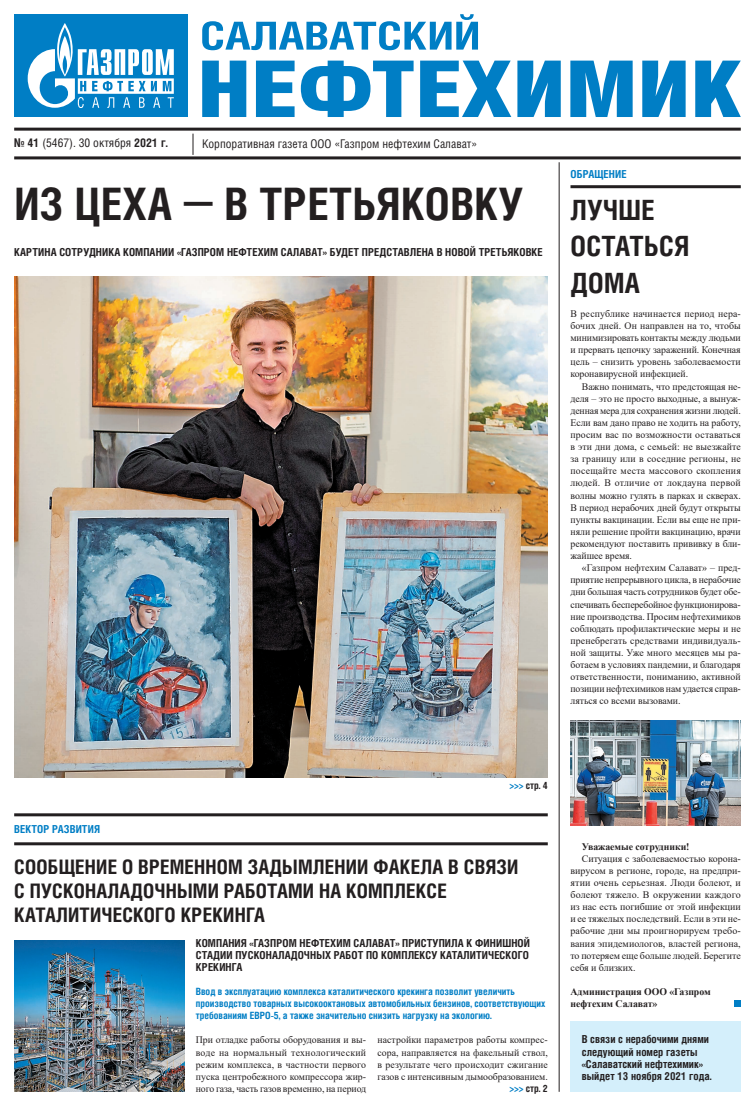
<style>
.page{position:relative;width:755px;height:1106px;background:#fff}
.page>*{position:absolute;margin:0;border:0;box-sizing:border-box;transform-origin:0 0}
.t1{font:700 44.8px "Helios Cond";letter-spacing:.01em;color:#231f20}
.t2{font:700 27.9px/36.3px "Helios Cond";letter-spacing:.01em;color:#231f20}
.t3{font:700 20px/24.2px "Helios Cond";letter-spacing:.01em;color:#231f20}
.t4{font:12px "Helios Cond";color:#231f20}
.t5{font:700 11px/12.1px "Helios Cond";letter-spacing:.01em;color:#231f20}
.t6{font:700 11px "Helios Cond";letter-spacing:.01em;color:#007ec5}
.t7{font:10px/12.1px "Times New Roman";letter-spacing:-.005em;color:#231f20;text-align:justify}
.t8{font:700 10px/12.1px "Helios Cond";color:#007ec5}
.t9{font:700 10px/12.1px "Times New Roman";letter-spacing:-.005em;color:#231f20}
.t10{font:700 10px "Helios Cond";color:#231f20}
.s1{font-weight:700}
.s2{color:#007ec5}
</style>
<div class="page">
<div style="left:570px;top:1021px;width:170px;height:70px;background:#d4effb"></div>
<hr style="left:14px;top:128px;width:726px;height:3px;background:#231f20">
<svg style="left:193px;top:134px;width:1px;height:21px"></svg>
<div style="left:14px;top:14px;width:173px;height:103px;background:#007ec5"></div>
<svg style="left:28px;top:23px;width:146px;height:85px"></svg>
<svg style="left:202px;top:14px;width:275px;height:36px"></svg>
<svg style="left:202px;top:61px;width:44px;height:56px"></svg>
<svg style="left:256px;top:61px;width:38px;height:56px"></svg>
<svg style="left:300px;top:61px;width:113px;height:56px"></svg>
<svg style="left:420px;top:61px;width:91px;height:56px"></svg>
<svg style="left:517px;top:61px;width:43px;height:56px;background:#2892ce"></svg>
<svg style="left:570px;top:61px;width:62px;height:56px"></svg>
<svg style="left:642px;top:61px;width:43px;height:56px;background:#2791cd"></svg>
<svg style="left:695px;top:61px;width:45px;height:56px"></svg>
<hr style="left:14px;top:156px;width:726px;height:3px;background:#231f20">
<img style="left:14px;top:276px;width:533px;height:501px">
<hr style="left:14px;top:813px;width:533px;height:3px;background:#231f20">
<hr style="left:14px;top:842px;width:533px;height:3px;background:#231f20">
<hr style="left:570px;top:185px;width:170px;height:3px;background:#231f20">
<img style="left:14px;top:940px;width:170px;height:151px">
<img style="left:570px;top:720px;width:170px;height:105px">
<hr style="left:558px;top:162px;width:1px;height:929px;background:#231f20">
<div style="left:733px;top:1000px;width:7px;height:7px;background:#007ec5"></div>
<p class="t4" style="left:14px;top:136px;width:155px"><span class="s1">№ 41</span> (5467). 30 октября <span class="s1">2021 г.</span></p>
<p class="t4" style="left:202px;top:136px;width:276px">Корпоративная газета ООО «Газпром нефтехим Салават»</p>
<h1 class="t1" style="left:14px;top:173px;width:510px">ИЗ ЦЕХА — В ТРЕТЬЯКОВКУ</h1>
<p class="t5" style="left:14px;top:246px;width:529px">КАРТИНА СОТРУДНИКА КОМПАНИИ «ГАЗПРОМ НЕФТЕХИМ САЛАВАТ» БУДЕТ ПРЕДСТАВЛЕНА В НОВОЙ ТРЕТЬЯКОВКЕ</p>
<p class="t6" style="left:570px;top:167px;width:57px">ОБРАЩЕНИЕ</p>
<h2 class="t2" style="left:570px;top:192px;width:120px">ЛУЧШЕ<br>ОСТАТЬСЯ<br>ДОМА</h2>
<p class="t7" style="left:570px;top:307px;width:172px">В республике начинается период нера&shy;бочих дней. Он направлен на то, чтобы минимизировать контакты между людьми и прервать цепочку заражений. Конечная цель – снизить уровень заболеваемости коронавирусной инфекцией.</p>
<p class="t7" style="left:570px;top:380px;width:172px;text-indent:11px">Важно понимать, что предстоящая не&shy;деля – это не просто выходные, а вынуж&shy;денная мера для сохранения жизни людей.<br>Если вам дано право не ходить на работу, просим вас по возможности оставаться в эти дни дома, с семьей: не выезжайте за границу или в соседние регионы, не посещайте места массового скопления людей. В отличие от локдауна первой волны можно гулять в парках и скверах.<br>В период нерабочих дней будут открыты пункты вакцинации. Если вы еще не при&shy;няли решение пройти вакцинацию, врачи рекомендуют поставить прививку в бли&shy;жайшее время.</p>
<p class="t7" style="left:570px;top:561px;width:172px;text-indent:11px">«Газпром нефтехим Салават» – пред&shy;приятие непрерывного цикла, в нерабочие дни большая часть сотрудников будет обе&shy;спечивать бесперебойное функционирова&shy;ние производства. Просим нефтехимиков соблюдать профилактические меры и не пренебрегать средствами индивидуаль&shy;ной защиты. Уже много месяцев мы ра&shy;ботаем в условиях пандемии, и благодаря ответственности, пониманию, активной позиции нефтехимиков нам удается справ&shy;ляться со всеми вызовами.</p>
<p class="t6" style="left:14px;top:822px;width:87px">ВЕКТОР РАЗВИТИЯ</p>
<p class="t10" style="left:509px;top:778px;width:40px"><span class="s2">&gt;&gt;&gt;</span> стр. 4</p>
<h3 class="t3" style="left:14px;top:854px;width:505px">СООБЩЕНИЕ О ВРЕМЕННОМ ЗАДЫМЛЕНИИ ФАКЕЛА В СВЯЗИ<br>С ПУСКОНАЛАДОЧНЫМИ РАБОТАМИ НА КОМПЛЕКСЕ<br>КАТАЛИТИЧЕСКОГО КРЕКИНГА</h3>
<p class="t5" style="left:196px;top:936px;width:335px;text-align:justify">КОМПАНИЯ «ГАЗПРОМ НЕФТЕХИМ САЛАВАТ» ПРИСТУПИЛА К ФИНИШНОЙ СТАДИИ ПУСКОНАЛАДОЧНЫХ РАБОТ ПО КОМПЛЕКСУ КАТАЛИТИЧЕСКОГО КРЕКИНГА</p>
<p class="t8" style="left:196px;top:985px;width:351px">Ввод в эксплуатацию комплекса каталитического крекинга позволит увеличить производство товарных высокооктановых автомобильных бензинов, соответствующих требованиям ЕВРО-5, а также значительно снизить нагрузку на экологию.</p>
<p class="t7" style="left:196px;top:1033px;width:172px">При отладке работы оборудования и вы&shy;воде на нормальный технологический режим комплекса, в частности первого пуска центробежного компрессора жир&shy;ного газа, часть газов временно, на период</p>
<p class="t7" style="left:377px;top:1033px;width:172px">настройки параметров работы компрес&shy;сора, направляется на факельный ствол, в результате чего происходит сжигание газов с интенсивным дымообразованием.</p>
<p class="t10" style="left:509px;top:1081px;width:40px"><span class="s2">&gt;&gt;&gt;</span> стр. 2</p>
<p class="t9" style="left:581px;top:840px;width:109px">Уважаемые сотрудники!</p>
<p class="t7" style="left:570px;top:852px;width:172px;text-indent:11px">Ситуация с заболеваемостью корона&shy;вирусом в регионе, городе, на предпри&shy;ятии очень серьезная. Люди болеют, и болеют тяжело. В окружении каждого из нас есть погибшие от этой инфекции и ее тяжелых последствий. Если в эти не&shy;рабочие дни мы проигнорируем требо&shy;вания эпидемиологов, властей региона, то потеряем еще больше людей. Берегите себя и близких.</p>
<p class="t9" style="left:570px;top:985px;width:142px">Администрация ООО «Газпром нефтехим Салават»</p>
<p class="t5" style="left:581px;top:1033px;width:131px">В связи с нерабочими днями следующий номер газеты «Салаватский нефтехимик» выйдет 13 ноября 2021 года.</p>
</div>
